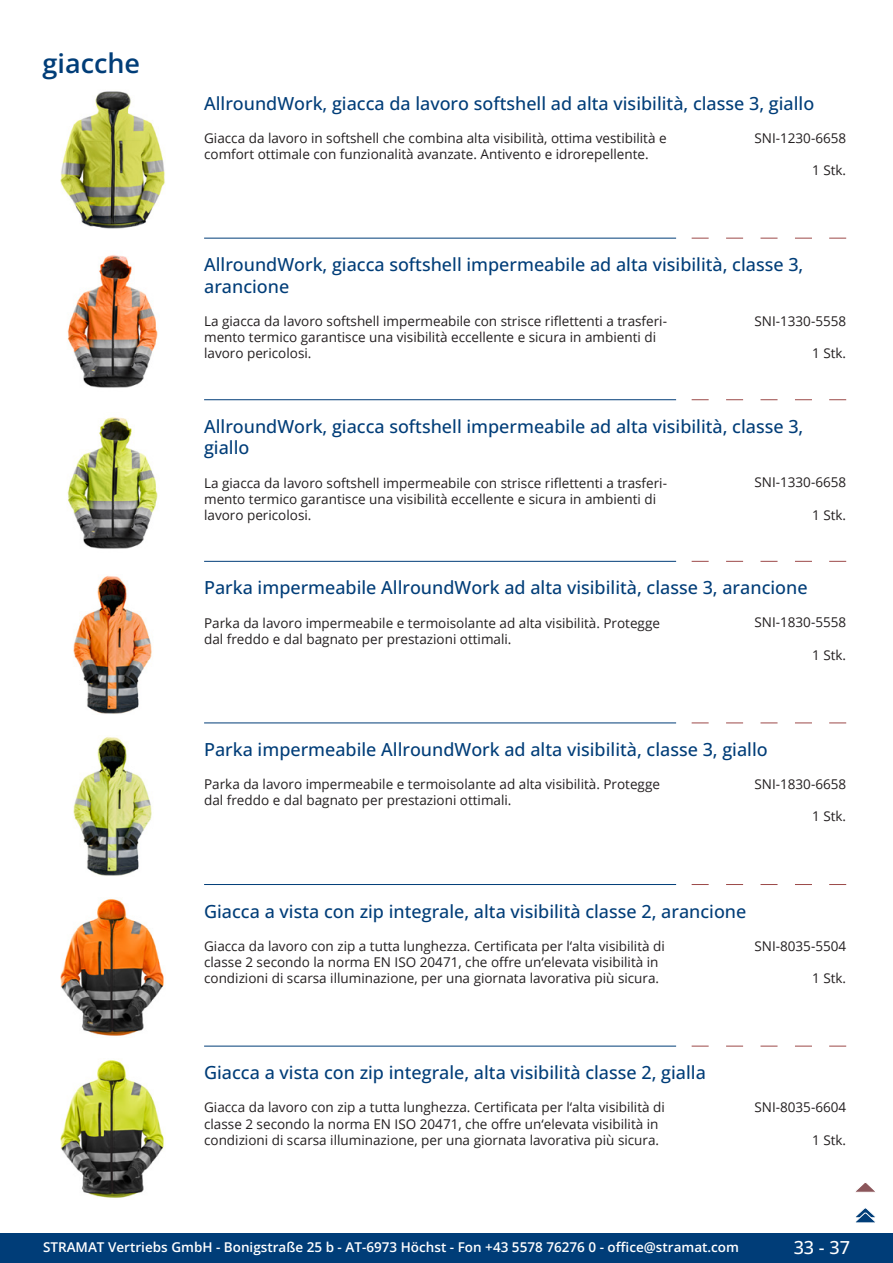
<style>
.page{position:relative;width:893px;height:1263px;background:#fff}
.page>*{position:absolute;margin:0;border:0;box-sizing:border-box;transform-origin:0 0}
.GruppeName{font:600 27px "Open Sans";color:#003d78}
.ArtikelName{font:500 18px/21.6px "Open Sans";color:#003d78}
.t1{font:500 18px "Open Sans";color:#fff}
.Beschreibung{font:13.5px/16.2px "Open Sans";color:#231f20}
.ArtikelNummer{font:13.5px "Open Sans";color:#231f20}
.t2{font:600 13.5px "Open Sans";color:#fff}
</style>
<div class="page">
<div style="left:0;top:1233px;width:893px;height:30px;background:#003d78"></div>
<img style="left:60px;top:91px;width:105px;height:138px">
<img style="left:67px;top:255px;width:91px;height:133px">
<svg style="left:692px;top:238px;width:17px;height:1px"></svg>
<svg style="left:726px;top:238px;width:17px;height:1px"></svg>
<svg style="left:760px;top:238px;width:17px;height:1px"></svg>
<svg style="left:795px;top:238px;width:17px;height:1px"></svg>
<svg style="left:829px;top:238px;width:17px;height:1px"></svg>
<hr style="left:204px;top:238px;width:472px;height:1px;background:#003d78">
<img style="left:67px;top:417px;width:91px;height:132px">
<svg style="left:692px;top:399px;width:17px;height:1px"></svg>
<svg style="left:726px;top:399px;width:17px;height:1px"></svg>
<svg style="left:760px;top:399px;width:17px;height:1px"></svg>
<svg style="left:795px;top:399px;width:17px;height:1px"></svg>
<svg style="left:829px;top:399px;width:17px;height:1px"></svg>
<hr style="left:204px;top:399px;width:472px;height:1px;background:#003d78">
<img style="left:73px;top:576px;width:79px;height:138px">
<svg style="left:692px;top:561px;width:17px;height:1px"></svg>
<svg style="left:726px;top:561px;width:17px;height:1px"></svg>
<svg style="left:760px;top:561px;width:17px;height:1px"></svg>
<svg style="left:795px;top:561px;width:17px;height:1px"></svg>
<svg style="left:829px;top:561px;width:17px;height:1px"></svg>
<hr style="left:204px;top:561px;width:472px;height:1px;background:#003d78">
<img style="left:73px;top:737px;width:79px;height:139px">
<svg style="left:692px;top:723px;width:17px;height:1px"></svg>
<svg style="left:726px;top:723px;width:17px;height:1px"></svg>
<svg style="left:760px;top:723px;width:17px;height:1px"></svg>
<svg style="left:795px;top:723px;width:17px;height:1px"></svg>
<svg style="left:829px;top:723px;width:17px;height:1px"></svg>
<hr style="left:204px;top:723px;width:472px;height:1px;background:#003d78">
<img style="left:60px;top:899px;width:104px;height:137px">
<svg style="left:692px;top:884px;width:17px;height:1px"></svg>
<svg style="left:726px;top:884px;width:17px;height:1px"></svg>
<svg style="left:760px;top:884px;width:17px;height:1px"></svg>
<svg style="left:795px;top:884px;width:17px;height:1px"></svg>
<svg style="left:829px;top:884px;width:17px;height:1px"></svg>
<hr style="left:204px;top:884px;width:472px;height:1px;background:#003d78">
<img style="left:60px;top:1060px;width:104px;height:138px">
<svg style="left:692px;top:1046px;width:17px;height:1px"></svg>
<svg style="left:726px;top:1046px;width:17px;height:1px"></svg>
<svg style="left:760px;top:1046px;width:17px;height:1px"></svg>
<svg style="left:795px;top:1046px;width:17px;height:1px"></svg>
<svg style="left:829px;top:1046px;width:17px;height:1px"></svg>
<hr style="left:204px;top:1046px;width:472px;height:1px;background:#003d78">
<svg style="left:856px;top:1183px;width:19px;height:9px"></svg>
<svg style="left:855px;top:1208px;width:21px;height:15px"></svg>
<p class="GruppeName" style="left:43px;top:44px;width:99px">giacche</p>
<p class="ArtikelName" style="left:204px;top:92px;width:612px">AllroundWork, giacca da lavoro softshell ad alta visibilità, classe 3, giallo</p>
<p class="Beschreibung" style="left:204px;top:129px;width:464px">Giacca da lavoro in softshell che combina alta visibilità, ottima vestibilità e comfort ottimale con funzionalità avanzate. Antivento e idrorepellente.</p>
<p class="ArtikelNummer" style="left:754px;top:128px;width:93px">SNI-1230-6658</p>
<p class="ArtikelNummer" style="left:812px;top:161px;width:36px">1 Stk.</p>
<p class="ArtikelName" style="left:204px;top:253px;width:601px">AllroundWork, giacca softshell impermeabile ad alta visibilità, classe 3, arancione</p>
<p class="Beschreibung" style="left:204px;top:313px;width:463px">La giacca da lavoro softshell impermeabile con strisce riflettenti a trasferi&shy;mento termico garantisce una visibilità eccellente e sicura in ambienti di lavoro pericolosi.</p>
<p class="ArtikelNummer" style="left:754px;top:312px;width:93px">SNI-1330-5558</p>
<p class="ArtikelNummer" style="left:812px;top:344px;width:36px">1 Stk.</p>
<p class="ArtikelName" style="left:204px;top:415px;width:601px">AllroundWork, giacca softshell impermeabile ad alta visibilità, classe 3, giallo</p>
<p class="Beschreibung" style="left:204px;top:474px;width:463px">La giacca da lavoro softshell impermeabile con strisce riflettenti a trasferi&shy;mento termico garantisce una visibilità eccellente e sicura in ambienti di lavoro pericolosi.</p>
<p class="ArtikelNummer" style="left:754px;top:473px;width:93px">SNI-1330-6658</p>
<p class="ArtikelNummer" style="left:812px;top:506px;width:36px">1 Stk.</p>
<p class="ArtikelName" style="left:204px;top:576px;width:605px">Parka impermeabile AllroundWork ad alta visibilità, classe 3, arancione</p>
<p class="Beschreibung" style="left:204px;top:614px;width:457px">Parka da lavoro impermeabile e termoisolante ad alta visibilità. Protegge dal freddo e dal bagnato per prestazioni ottimali.</p>
<p class="ArtikelNummer" style="left:754px;top:613px;width:93px">SNI-1830-5558</p>
<p class="ArtikelNummer" style="left:812px;top:646px;width:36px">1 Stk.</p>
<p class="ArtikelName" style="left:204px;top:738px;width:565px">Parka impermeabile AllroundWork ad alta visibilità, classe 3, giallo</p>
<p class="Beschreibung" style="left:204px;top:776px;width:457px">Parka da lavoro impermeabile e termoisolante ad alta visibilità. Protegge dal freddo e dal bagnato per prestazioni ottimali.</p>
<p class="ArtikelNummer" style="left:754px;top:775px;width:93px">SNI-1830-6658</p>
<p class="ArtikelNummer" style="left:812px;top:807px;width:36px">1 Stk.</p>
<p class="ArtikelName" style="left:204px;top:900px;width:544px">Giacca a vista con zip integrale, alta visibilità classe 2, arancione</p>
<p class="Beschreibung" style="left:204px;top:937px;width:462px">Giacca da lavoro con zip a tutta lunghezza. Certificata per l‘alta visibilità di classe 2 secondo la norma EN ISO 20471, che offre un‘elevata visibilità in condizioni di scarsa illuminazione, per una giornata lavorativa più sicura.</p>
<p class="ArtikelNummer" style="left:754px;top:936px;width:93px">SNI-8035-5504</p>
<p class="ArtikelNummer" style="left:812px;top:969px;width:36px">1 Stk.</p>
<p class="ArtikelName" style="left:204px;top:1061px;width:503px">Giacca a vista con zip integrale, alta visibilità classe 2, gialla</p>
<p class="Beschreibung" style="left:204px;top:1099px;width:462px">Giacca da lavoro con zip a tutta lunghezza. Certificata per l‘alta visibilità di classe 2 secondo la norma EN ISO 20471, che offre un‘elevata visibilità in condizioni di scarsa illuminazione, per una giornata lavorativa più sicura.</p>
<p class="ArtikelNummer" style="left:754px;top:1098px;width:93px">SNI-8035-6604</p>
<p class="ArtikelNummer" style="left:812px;top:1130px;width:36px">1 Stk.</p>
<p class="t2" style="left:43px;top:1238px;width:698px">STRAMAT Vertriebs GmbH - Bonigstraße 25 b - AT-6973 Höchst - Fon +43 5578 76276 0 - office@stramat.com</p>
<h2 class="t1" style="left:794px;top:1234px;width:58px">33 - 37</h2>
</div>
